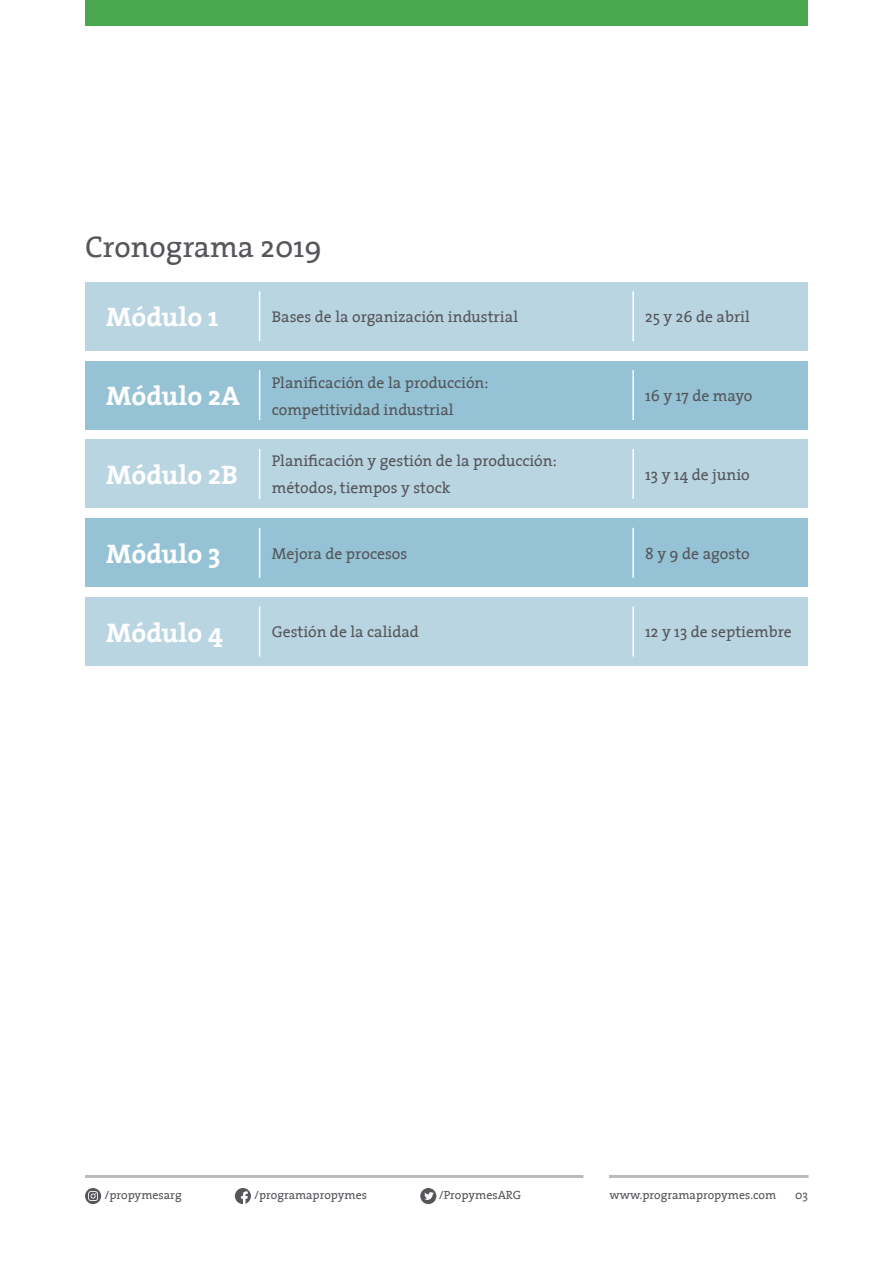
<style>
.page{position:relative;width:893px;height:1263px;background:#fff}
.page>*{position:absolute;margin:0;border:0;box-sizing:border-box;transform-origin:0 0}
.t1{font:30px "The Serif";color:#54565a}
.t2{font:700 27px "The Serif";color:#fff}
.t3{font:15.75px/27px "The Serif";color:#54565a}
.t4{font:12px "The Serif";color:#54565a}
</style>
<div class="page">
<hr style="left:85px;top:1175px;width:498px;height:3px;background:#babbbd">
<div style="left:420px;top:1188px;width:16px;height:16px;background:#54565a;border-radius:50%"></div>
<svg style="left:424px;top:1192px;width:10px;height:8px"></svg>
<hr style="left:609px;top:1175px;width:200px;height:3px;background:#babbbd">
<div style="left:85px;top:1188px;width:16px;height:16px;background:#54565a;border-radius:50%"></div>
<svg style="left:88px;top:1191px;width:10px;height:10px"></svg>
<svg style="left:235px;top:1188px;width:16px;height:16px"></svg>
<div style="left:85px;top:0;width:723px;height:26px;background:#49a84e"></div>
<div style="left:85px;top:282px;width:723px;height:69px;background:#bad5e2"></div>
<div style="left:85px;top:439px;width:723px;height:69px;background:#bad5e2"></div>
<div style="left:85px;top:597px;width:723px;height:69px;background:#bad5e2"></div>
<div style="left:85px;top:361px;width:723px;height:68px;background:#95c3d5"></div>
<div style="left:85px;top:518px;width:723px;height:69px;background:#95c3d5"></div>
<hr style="left:632px;top:291px;width:2px;height:50px;background:#fff">
<hr style="left:632px;top:370px;width:2px;height:50px;background:#fff">
<hr style="left:632px;top:449px;width:2px;height:50px;background:#fff">
<hr style="left:632px;top:528px;width:2px;height:50px;background:#fff">
<hr style="left:632px;top:607px;width:2px;height:49px;background:#fff">
<hr style="left:259px;top:291px;width:1px;height:50px;background:#fff">
<hr style="left:259px;top:370px;width:1px;height:50px;background:#fff">
<hr style="left:259px;top:449px;width:1px;height:50px;background:#fff">
<hr style="left:259px;top:528px;width:1px;height:50px;background:#fff">
<hr style="left:259px;top:607px;width:1px;height:49px;background:#fff">
<h1 class="t1" style="left:85px;top:222px;width:238px">Cronograma 2019</h1>
<h2 class="t2" style="left:106px;top:295px;width:114px">Módulo 1</h2>
<p class="t3" style="left:272px;top:303px;width:248px">Bases de la organización industrial</p>
<p class="t3" style="left:645px;top:303px;width:106px">25 y 26 de abril</p>
<h2 class="t2" style="left:106px;top:373px;width:135px">Módulo 2A</h2>
<p class="t3" style="left:272px;top:368px;width:218px">Planificación de la producción: competitividad industrial</p>
<p class="t3" style="left:645px;top:382px;width:109px">16 y 17 de mayo</p>
<h2 class="t2" style="left:106px;top:452px;width:133px">Módulo 2B</h2>
<p class="t3" style="left:272px;top:447px;width:286px">Planificación y gestión de la producción: métodos, tiempos y stock</p>
<p class="t3" style="left:645px;top:460px;width:106px">13 y 14 de junio</p>
<h2 class="t2" style="left:106px;top:531px;width:116px">Módulo 3</h2>
<p class="t3" style="left:272px;top:539px;width:137px">Mejora de procesos</p>
<p class="t3" style="left:645px;top:539px;width:106px">8 y 9 de agosto</p>
<h2 class="t2" style="left:106px;top:610px;width:118px">Módulo 4</h2>
<p class="t3" style="left:272px;top:618px;width:149px">Gestión de la calidad</p>
<p class="t3" style="left:645px;top:618px;width:148px">12 y 13 de septiembre</p>
<p class="t4" style="left:104px;top:1185px;width:79px">/propymesarg</p>
<p class="t4" style="left:254px;top:1185px;width:114px">/programapropymes</p>
<p class="t4" style="left:439px;top:1185px;width:84px">/PropymesARG</p>
<p class="t4" style="left:610px;top:1185px;width:168px">www.programapropymes.com</p>
<p class="t4" style="left:795px;top:1185px;width:14px">03</p>
</div>
